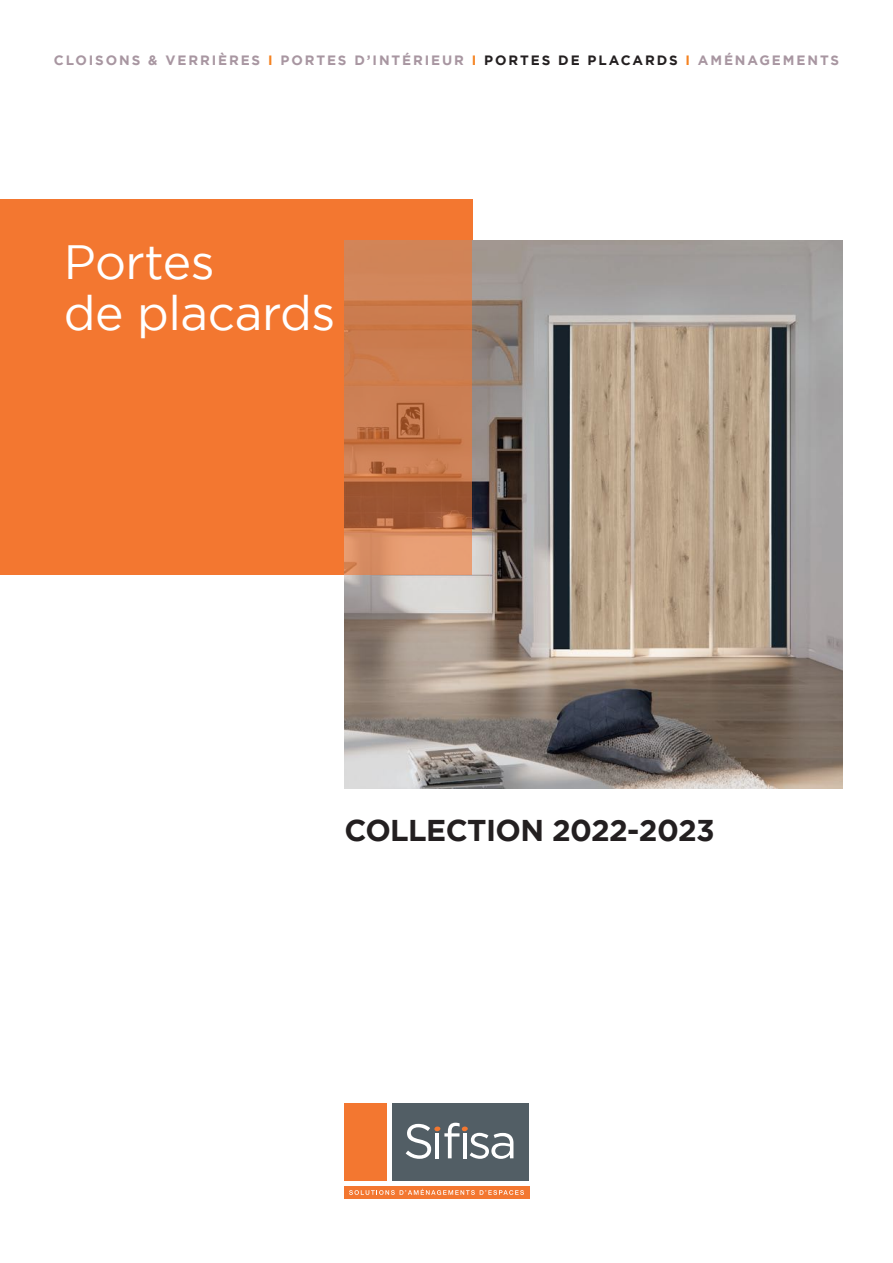
<style>
.page{position:relative;width:893px;height:1263px;background:#fff}
.page>*{position:absolute;margin:0;border:0;box-sizing:border-box;transform-origin:0 0}
.t1{font:48px/51px "Gotham HTF";letter-spacing:-.01em;color:#fff}
.t2{font:30px "Gotham HTF Bold 2";letter-spacing:-.02em;color:#231f20}
.t3{font:13.5px "Gotham HTF Bold 2";letter-spacing:.14em;color:#a896a1}
.s1{color:#f58220}
.s2{color:#231f20}
</style>
<div class="page">
<div style="left:0;top:200px;width:472px;height:375px;background:#f37730"></div>
<div style="left:344px;top:1186px;width:185px;height:12px;background:#f37730"></div>
<svg style="left:349px;top:1189px;width:175px;height:6px"></svg>
<div style="left:392px;top:1104px;width:137px;height:77px;background:#525e65"></div>
<div style="left:344px;top:1104px;width:43px;height:77px;background:#f37730"></div>
<svg style="left:406px;top:1123px;width:107px;height:36px"></svg>
<img style="left:344px;top:241px;width:499px;height:548px">
<svg style="left:344px;top:241px;width:128px;height:334px;background:#c77b50"></svg>
<p class="t3" style="left:54px;top:52px;width:787px">CLOISONS &amp; VERRIÈRES <span class="s1">I</span> PORTES D’INTÉRIEUR <span class="s1">I</span> <span class="s2">PORTES DE PLACARDS</span> <span class="s1">I</span> AMÉNAGEMENTS</p>
<h1 class="t1" style="left:64px;top:235px;width:273px">Portes<br>de placards</h1>
<h2 class="t2" style="left:344px;top:813px;width:372px">COLLECTION 2022-2023</h2>
</div>
